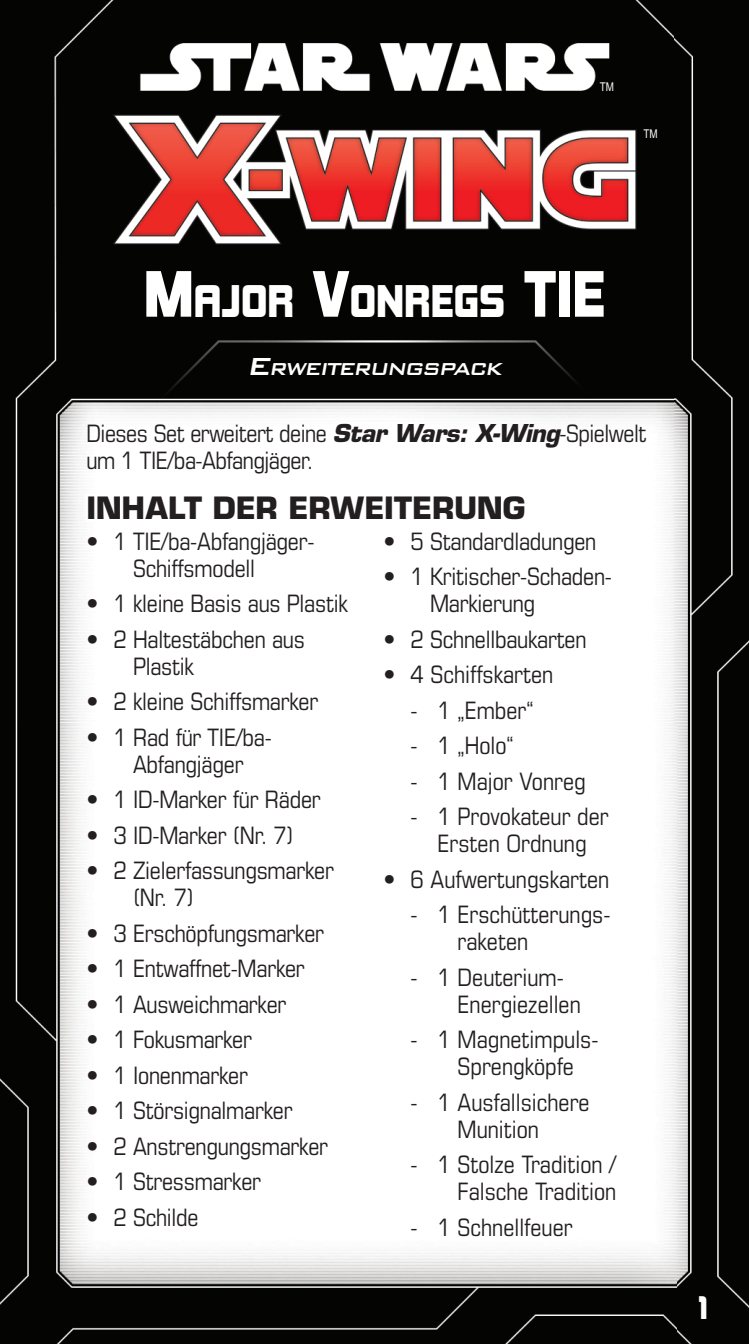
<style>
.page{position:relative;width:749px;height:1344px;background:#fff}
.page>*{position:absolute;margin:0;border:0;box-sizing:border-box;transform-origin:0 0}
.t1{font:42px "Kimberley Bl";color:#fff}
.t2{font:700 30px "Eurostile LT Std";letter-spacing:-.01em;color:#231f20}
.t3{font:30px "Kimberley Bl";color:#fff}
.t4{font:condensed 24px/27px "Eurostile LT Std";letter-spacing:-.01em;color:#231f20}
.t5{font:italic 500 23.1px "Bank Gothic";color:#fff}
.t6{font:12px "Arial Narrow";color:#fff}
.s1{font-size:60px}
.s2{font-size:33px}
.s3{font-weight:700;font-style:italic;font-stretch:normal}
</style>
<div class="page">
<img style="left:0;top:0;width:674px;height:1344px">
<img style="left:674px;top:0;width:74px;height:1344px">
<svg style="left:92px;top:456px;width:438px;height:69px"></svg>
<p class="t6" style="left:599px;top:78px;width:16px">TM</p>
<p class="t6" style="left:643px;top:125px;width:16px">TM</p>
<h1 class="t1" style="left:144px;top:274px;width:463px"><span class="s1">M</span>AJOR <span class="s1">V</span>ONREGS <span class="s1">TIE</span></h1>
<p class="t5" style="left:246px;top:351px;width:264px"><span class="s2">E</span>RWEITERUNGSPACK</p>
<p class="t4" style="left:86px;top:419px;width:561px">Dieses Set erweitert deine <span class="s3">StarWars:X-Wing</span>-Spielwelt um 1 TIE/ba-Abfangjäger.</p>
<p class="t2" style="left:86px;top:489px;width:440px">INHALT DER ERWEITERUNG</p>
<p class="t4" style="left:86px;top:527px;width:229px;text-align:center">• 1 TIE/ba-Abfangjäger-<br>Schiffsmodell</p>
<p class="t4" style="left:86px;top:590px;width:263px">• 1 kleine Basis aus Plastik</p>
<p class="t4" style="left:133px;top:625px;width:173px;text-indent:-47px">• 2 Haltestäbchen aus<br>Plastik</p>
<p class="t4" style="left:86px;top:688px;width:233px">• 2 kleine Schiffsmarker</p>
<p class="t4" style="left:133px;top:723px;width:140px;text-indent:-47px">• 1 Rad für TIE/ba-<br>Abfangjäger</p>
<p class="t4" style="left:86px;top:786px;width:236px">• 1 ID-Marker für Räder</p>
<p class="t4" style="left:86px;top:821px;width:209px">• 3 ID-Marker (Nr. 7)</p>
<p class="t4" style="left:133px;top:857px;width:202px;text-indent:-47px">• 2 Zielerfassungsmarker (Nr. 7)</p>
<p class="t4" style="left:86px;top:919px;width:239px">• 3 Erschöpfungsmarker</p>
<p class="t4" style="left:86px;top:955px;width:220px">• 1 Entwaffnet-Marker</p>
<p class="t4" style="left:86px;top:990px;width:201px">• 1 Ausweichmarker</p>
<p class="t4" style="left:86px;top:1026px;width:167px">• 1 Fokusmarker</p>
<p class="t4" style="left:86px;top:1061px;width:163px">• 1 Ionenmarker</p>
<p class="t4" style="left:86px;top:1097px;width:207px">• 1 Störsignalmarker</p>
<p class="t4" style="left:86px;top:1132px;width:243px">• 2 Anstrengungsmarker</p>
<p class="t4" style="left:86px;top:1168px;width:176px">• 1 Stressmarker</p>
<p class="t4" style="left:86px;top:1203px;width:114px">• 2 Schilde</p>
<p class="t4" style="left:383px;top:527px;width:214px">• 5 Standardladungen</p>
<p class="t4" style="left:430px;top:563px;width:183px;text-indent:-47px">• 1 Kritischer-Schaden-<br>Markierung</p>
<p class="t4" style="left:383px;top:625px;width:204px">• 2 Schnellbaukarten</p>
<p class="t4" style="left:383px;top:661px;width:171px">• 4 Schiffskarten</p>
<p class="t4" style="left:410px;top:696px;width:124px">- 1 „Ember“</p>
<p class="t4" style="left:410px;top:732px;width:105px">- 1 „Holo“</p>
<p class="t4" style="left:410px;top:767px;width:177px">- 1 Major Vonreg</p>
<p class="t4" style="left:410px;top:803px;width:200px;text-align:center">- 1 Provokateur der<br>Ersten Ordnung</p>
<p class="t4" style="left:383px;top:865px;width:227px">• 6 Aufwertungskarten</p>
<p class="t4" style="left:457px;top:901px;width:154px;text-indent:-47px">- 1 Erschütterungs&shy;raketen</p>
<p class="t4" style="left:457px;top:963px;width:125px;text-indent:-47px">- 1 Deuterium-<br>Energiezellen</p>
<p class="t4" style="left:457px;top:1026px;width:142px;text-indent:-47px">- 1 Magnetimpuls-<br>Sprengköpfe</p>
<p class="t4" style="left:410px;top:1088px;width:181px;text-align:center">- 1 Ausfallsichere<br>Munition</p>
<p class="t4" style="left:410px;top:1151px;width:207px;text-align:right">- 1 Stolze Tradition /<br>Falsche Tradition</p>
<p class="t4" style="left:410px;top:1213px;width:164px">- 1 Schnellfeuer</p>
<p class="t3" style="left:698px;top:1289px;width:10px">1</p>
</div>
